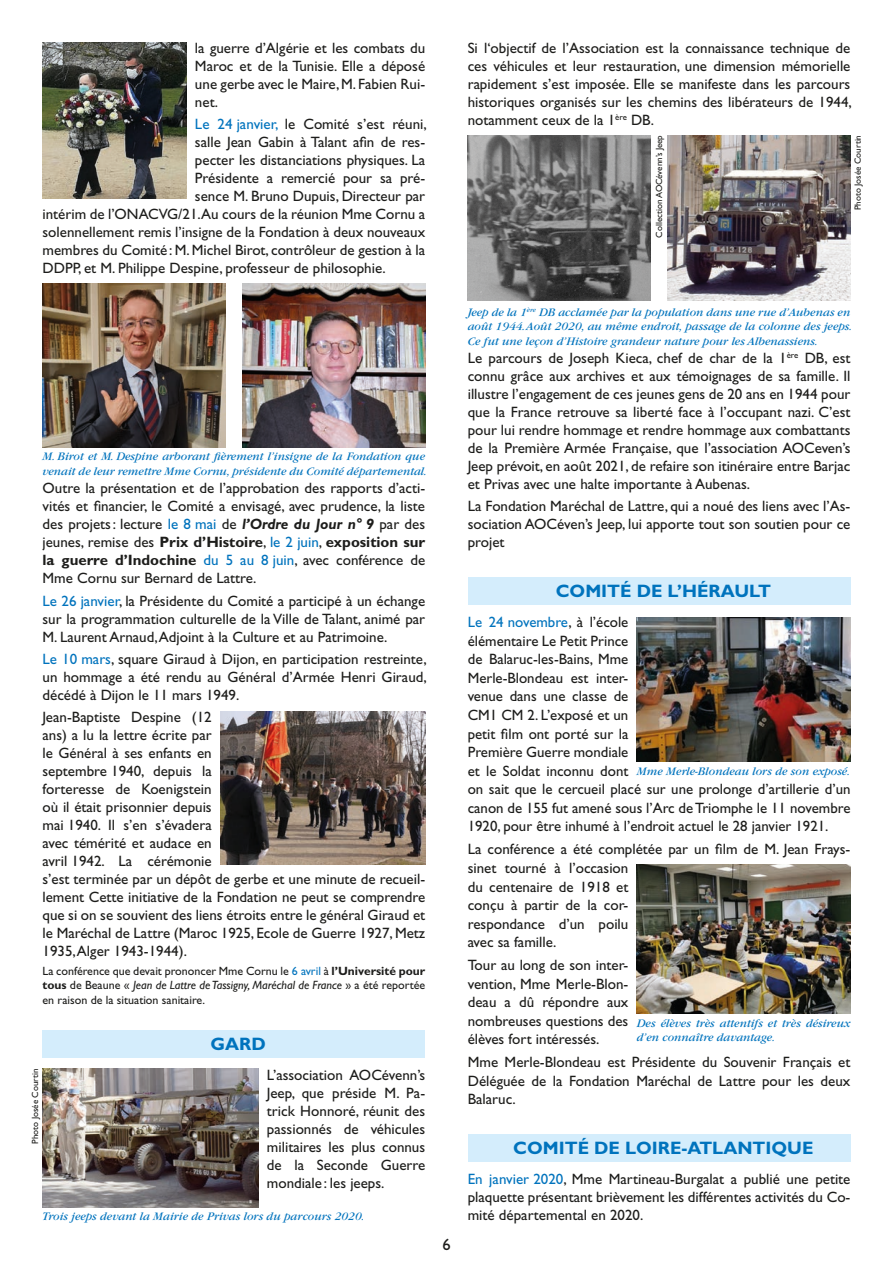
<style>
.page{position:relative;width:893px;height:1263px;background:#fff}
.page>*{position:absolute;margin:0;border:0;box-sizing:border-box;transform-origin:0 0}
.t1{font:700 18px "Gill Sans Std";color:#0073bd}
.t2{font:16.5px "Gill Sans Std";color:#1d1d1b}
.t3{font:15px/18px "Gill Sans Std";color:#1d1d1b;text-align:justify}
.t4{font:italic 12px/14.4px "Garamond";color:#0073bd}
.t5{font:12px/14.4px "Gill Sans Std";color:#1d1d1b;text-align:justify}
.t6{font:9px "Gill Sans Std";color:#1d1d1b}
.s1{color:#0073bd}
.s2{font-weight:700;font-style:italic}
.s3{font-weight:700}
.s4{font-style:italic}
</style>
<div class="page">
<div style="left:43px;top:1030px;width:382px;height:27px;background:#d4edfc"></div>
<div style="left:468px;top:577px;width:382px;height:28px;background:#d4edfc"></div>
<div style="left:468px;top:1134px;width:382px;height:28px;background:#d4edfc"></div>
<img style="left:42px;top:43px;width:144px;height:156px">
<img style="left:42px;top:284px;width:183px;height:163px">
<img style="left:220px;top:711px;width:205px;height:153px">
<img style="left:43px;top:1068px;width:215px;height:139px">
<img style="left:242px;top:284px;width:183px;height:163px">
<img style="left:637px;top:618px;width:213px;height:143px">
<img style="left:637px;top:864px;width:213px;height:149px">
<img style="left:468px;top:135px;width:183px;height:166px">
<img style="left:668px;top:135px;width:182px;height:166px">
<p class="t3" style="left:195px;top:39px;width:232px">la guerre d’Algérie et les combats du Maroc et de la Tunisie. Elle a déposé une gerbe avec le Maire, M. Fabien Rui&shy;net.</p>
<p class="t3" style="left:195px;top:115px;width:233px"><span class="s1">Le 24 janvier,</span> le Comité s’est réuni,</p>
<p class="t3" style="left:195px;top:133px;width:232px">salle Jean Gabin à Talant afin de res-</p>
<p class="t3" style="left:195px;top:151px;width:232px">pecter les distanciations physiques. La</p>
<p class="t3" style="left:195px;top:169px;width:232px">Présidente a remercié pour sa pré-</p>
<p class="t3" style="left:195px;top:187px;width:232px">sence M. Bruno Dupuis, Directeur par</p>
<p class="t3" style="left:43px;top:205px;width:384px">intérim de l’ONACVG/21.Au cours de la réunion Mme Cornu a</p>
<p class="t3" style="left:43px;top:223px;width:384px">solennellement remis l’insigne de la Fondation à deux nouveaux</p>
<p class="t3" style="left:43px;top:241px;width:384px">membres du Comité : M. Michel Birot, contrôleur de gestion à la</p>
<p class="t3" style="left:43px;top:259px;width:345px">DDPP, et M. Philippe Despine, professeur de philosophie.</p>
<p class="t4" style="left:42px;top:450px;width:386px">M. Birot et M. Despine arborant fièrement l’insigne de la Fondation que venait de leur remettre Mme Cornu, présidente du Comité départemental.</p>
<p class="t3" style="left:43px;top:479px;width:384px">Outre la présentation et de l’approbation des rapports d’acti&shy;vités et financier, le Comité a envisagé, avec prudence, la liste des projets: lecture <span class="s1">le 8 mai</span> de <span class="s2">l’Ordre du Jour n° 9</span> par des jeunes, remise des <span class="s3">Prix d’Histoire</span>, <span class="s1">le 2 juin</span>, <span class="s3">exposition sur la guerre d’Indochine</span> <span class="s1">du 5 au 8 juin</span>, avec conférence de Mme Cornu sur Bernard de Lattre.</p>
<p class="t3" style="left:43px;top:592px;width:384px"><span class="s1">Le 26 janvier</span>, la Présidente du Comité a participé à un échange sur la programmation culturelle de la Ville de Talant, animé par M. Laurent Arnaud, Adjoint à la Culture et au Patrimoine.</p>
<p class="t3" style="left:43px;top:650px;width:386px"><span class="s1">Le 10 mars</span>, square Giraud à Dijon, en participation restreinte, un hommage a été rendu au Général d’Armée Henri Giraud, décédé à Dijon le 11 mars 1949.</p>
<p class="t3" style="left:43px;top:708px;width:384px;text-align:left">Jean-Baptiste Despine (12<br>ans) a lu la lettre écrite par<br>le Général à ses enfants en<br>septembre 1940, depuis la<br>forteresse de Koenigstein<br>où il était prisonnier depuis<br>mai 1940. Il s’en s’évadera<br>avec témérité et audace en<br>avril 1942. La cérémonie<br>s’est terminée par un dépôt de gerbe et une minute de recueil&shy;lement Cette initiative de la Fondation ne peut se comprendre que si on se souvient des liens étroits entre le général Giraud et le Maréchal de Lattre (Maroc 1925, Ecole de Guerre 1927, Metz 1935, Alger 1943-1944).</p>
<p class="t5" style="left:43px;top:963px;width:384px">La conférence que devait prononcer Mme Cornu le <span class="s1">6 avril</span> à <span class="s3">l’Université pour tous</span> de Beaune « <span class="s4">Jean de Lattre de Tassigny, Maréchal de France</span> » a été reportée en raison de la situation sanitaire.</p>
<p class="t1" style="left:210px;top:1033px;width:57px">GARD</p>
<p class="t3" style="left:267px;top:1066px;width:160px">L’association AOCévenn’s Jeep, que préside M. Pa&shy;trick Honnoré, réunit des passionnés de véhicules militaires les plus connus de la Seconde Guerre mondiale : les jeeps.</p>
<p class="t6" style="left:30px;top:1144px;width:77px;rotate:-90deg">Photo Josée Courtin</p>
<p class="t4" style="left:43px;top:1210px;width:323px">Trois jeeps devant la Mairie de Privas lors du parcours 2020.</p>
<p class="t3" style="left:468px;top:39px;width:386px">Si l‘objectif de l’Association est la connaissance technique de ces véhicules et leur restauration, une dimension mémorielle rapidement s’est imposée. Elle se manifeste dans les parcours historiques organisés sur les chemins des libérateurs de 1944, notamment ceux de la 1<sup>ère</sup> DB.</p>
<p class="t6" style="left:654px;top:238px;width:104px;rotate:-90deg">Collection AOCévenn’s Jeep</p>
<p class="t6" style="left:853px;top:210px;width:77px;rotate:-90deg">Photo Josée Courtin</p>
<p class="t2" style="left:442px;top:1235px;width:10px">6</p>
<p class="t4" style="left:468px;top:305px;width:386px">Jeep de la 1<sup>ère</sup> DB acclamée par la population dans une rue d’Aubenas en août 1944. Août 2020, au même endroit, passage de la colonne des jeeps.<br>Ce fut une leçon d’Histoire grandeur nature pour les Albenassiens.</p>
<p class="t3" style="left:468px;top:349px;width:384px">Le parcours de Joseph Kieca, chef de char de la 1<sup>ère</sup> DB, est connu grâce aux archives et aux témoignages de sa famille. Il illustre l’engagement de ces jeunes gens de 20 ans en 1944 pour que la France retrouve sa liberté face à l’occupant nazi. C’est pour lui rendre hommage et rendre hommage aux combattants de la Première Armée Française, que l’association AOCeven’s Jeep prévoit, en août 2021, de refaire son itinéraire entre Barjac et Privas avec une halte importante à Aubenas.</p>
<p class="t3" style="left:468px;top:497px;width:384px">La Fondation Maréchal de Lattre, qui a noué des liens avec l’As&shy;sociation AOCéven’s Jeep, lui apporte tout son soutien pour ce projet</p>
<p class="t1" style="left:556px;top:580px;width:217px">COMITÉ DE L’HÉRAULT</p>
<p class="t3" style="left:468px;top:613px;width:384px;line-height:18.6px;text-align:left"><span class="s1">Le 24 novembre</span>, à l’école<br>élémentaire Le Petit Prince<br>de Balaruc-les-Bains, Mme<br>Merle-Blondeau est inter-<br>venue dans une classe de<br>CM1 CM 2. L’exposé et un<br>petit film ont porté sur la<br>Première Guerre mondiale<br>et le Soldat inconnu dont<br>on sait que le cercueil placé sur une prolonge d’artillerie d’un canon de 155 fut amené sous l’Arc de Triomphe le 11 novembre 1920, pour être inhumé à l’endroit actuel le 28 janvier 1921.</p>
<p class="t3" style="left:468px;top:840px;width:384px;line-height:18.6px;text-align:left">La conférence a été complétée par un film de M. Jean Frays&shy;sinet tourné à l’occasion<br>du centenaire de 1918 et<br>conçu à partir de la cor-<br>respondance d’un poilu<br>avec sa famille.</p>
<p class="t3" style="left:468px;top:956px;width:162px;line-height:18.6px">Tour au long de son inter&shy;vention, Mme Merle-Blon&shy;deau a dû répondre aux nombreuses questions des élèves fort intéressés.</p>
<p class="t3" style="left:468px;top:1053px;width:384px;line-height:18.6px">Mme Merle-Blondeau est Présidente du Souvenir Français et Déléguée de la Fondation Maréchal de Lattre pour les deux Balaruc.</p>
<p class="t1" style="left:513px;top:1137px;width:302px">COMITÉ DE LOIRE-ATLANTIQUE</p>
<p class="t3" style="left:468px;top:1170px;width:384px"><span class="s1">En janvier 2020</span>, Mme Martineau-Burgalat a publié une petite plaquette présentant brièvement les différentes activités du Co&shy;mité départemental en 2020.</p>
<p class="t4" style="left:637px;top:764px;width:215px">Mme Merle-Blondeau lors de son exposé.</p>
<p class="t4" style="left:637px;top:1016px;width:215px">Des élèves très attentifs et très désireux d’en connaître davantage.</p>
</div>
